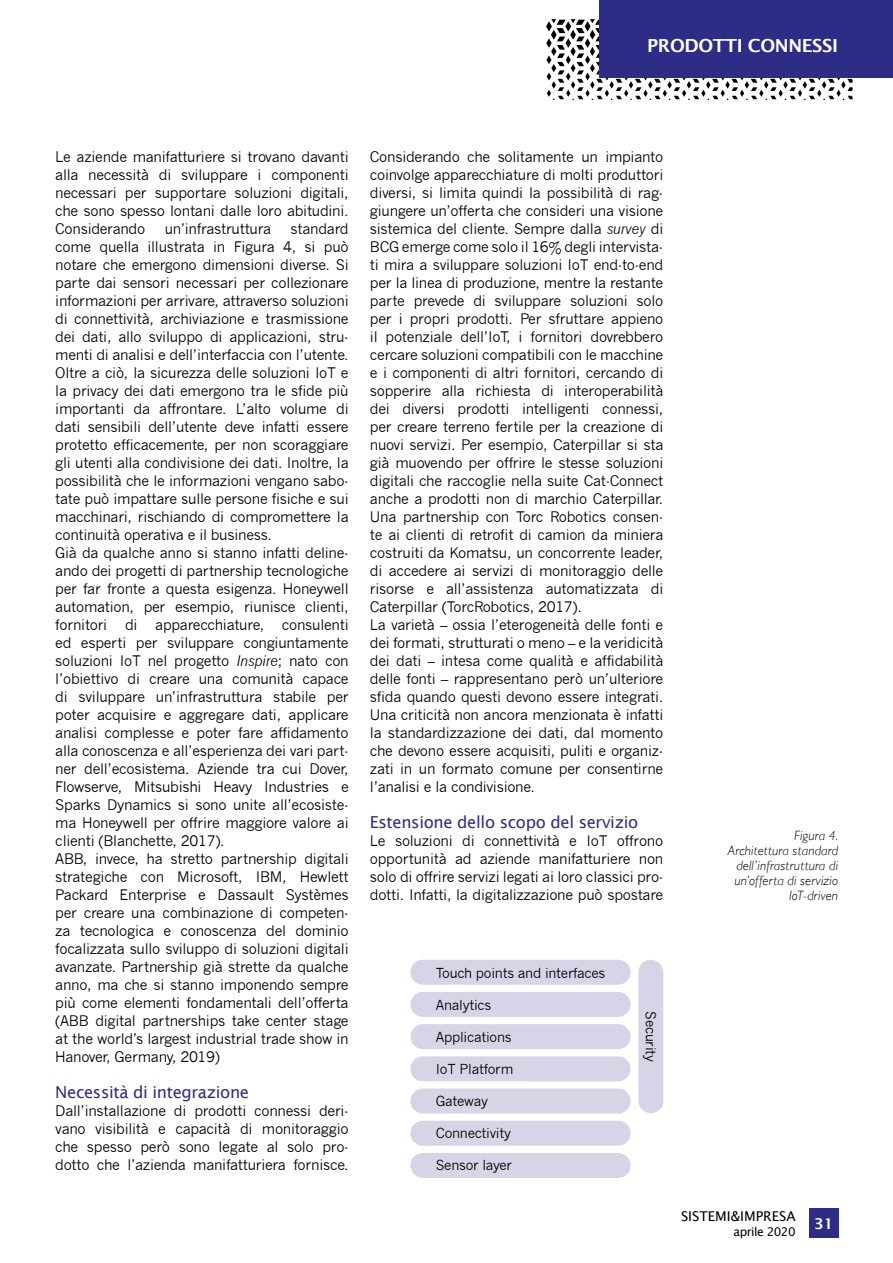
<style>
.page{position:relative;width:893px;height:1263px;background:#fff}
.page>*{position:absolute;margin:0;border:0;box-sizing:border-box;transform-origin:0 0}
.t1{font:600 18px "Lucida Sans";letter-spacing:-.02em;color:#fff}
.t2{font:16.5px "Lucida Sans";letter-spacing:-.02em;color:#2d2c86}
.t3{font:600 15px "Lucida Sans";color:#fff}
.t4{font:14.25px/18px "News Gothic";letter-spacing:-.02em;color:#000;text-align:justify}
.t5{font:13.5px "News Gothic";letter-spacing:-.02em;color:#000}
.t6{font:italic 300 13.5px/15px "Gill Sans";letter-spacing:.015em;color:#000;text-align:right}
.t7{font:13.5px "Lucida Grande";color:#000}
.t8{font:12px "Lucida Grande";letter-spacing:-.04em;color:#000}
.s1{font-style:italic}
</style>
<div class="page">
<div style="left:809px;top:1208px;width:30px;height:30px;background:#2d2c86"></div>
<svg style="left:546px;top:19px;width:307px;height:81px"></svg>
<div style="left:600px;top:0;width:293px;height:77px;background:#2d2c86"></div>
<div style="left:410px;top:960px;width:221px;height:25px;background:#d5d5e7;border-radius:12px"></div>
<div style="left:638px;top:960px;width:25px;height:153px;background:#d5d5e7;border-radius:12px"></div>
<div style="left:410px;top:992px;width:221px;height:25px;background:#d5d5e7;border-radius:12px"></div>
<div style="left:410px;top:1024px;width:221px;height:25px;background:#d5d5e7;border-radius:12px"></div>
<div style="left:410px;top:1056px;width:221px;height:25px;background:#d5d5e7;border-radius:12px"></div>
<div style="left:410px;top:1088px;width:221px;height:25px;background:#d5d5e7;border-radius:12px"></div>
<div style="left:410px;top:1121px;width:221px;height:25px;background:#d5d5e7;border-radius:12px"></div>
<div style="left:410px;top:1153px;width:221px;height:25px;background:#d5d5e7;border-radius:12px"></div>
<p class="t1" style="left:647px;top:35px;width:192px">PRODOTTI CONNESSI</p>
<p class="t4" style="left:55px;top:148px;width:295px">Le aziende manifatturiere si trovano davanti alla necessità di sviluppare i componenti necessari per supportare soluzioni digitali, che sono spesso lontani dalle loro abitudini.<br>Considerando</p>
<p class="t4" style="left:55px;top:220px;width:295px;text-align:left;text-indent:235px">standard come quella illustrata in Figura 4, si può notare che emergono dimensioni diverse. Si parte dai sensori necessari per collezionare informazioni per arrivare, attraverso soluzioni di connettività, archiviazione e trasmissione dei dati, allo sviluppo di applicazioni, stru&shy;menti di analisi e dell’interfaccia con l’utente.<br>Oltre a ciò, la sicurezza delle soluzioni IoT e la privacy dei dati emergono tra le sfide più importanti da affrontare. L’alto volume di dati sensibili dell’utente deve infatti essere protetto efficacemente, per non scoraggiare gli utenti alla condivisione dei dati. Inoltre, la possibilità che le informazioni vengano sabo&shy;tate può impattare sulle persone fisiche e sui macchinari, rischiando di compromettere la continuità operativa e il business.<br>Già da qualche anno si stanno infatti deline&shy;ando dei progetti di partnership tecnologiche per far fronte a questa esigenza. Honeywell automation, per esempio, riunisce clienti, fornitori di apparecchiature, consulenti ed esperti per sviluppare congiuntamente soluzioni IoT nel progetto <span class="s1">Inspire</span>; nato con l’obiettivo di creare una comunità capace di sviluppare un’infrastruttura stabile per poter acquisire e aggregare dati, applicare analisi complesse e poter fare affidamento alla conoscenza e all’esperienza dei vari part&shy;ner dell’ecosistema. Aziende tra cui Dover, Flowserve, Mitsubishi Heavy Industries e Sparks Dynamics si sono unite all’ecosiste&shy;ma Honeywell per offrire maggiore valore ai clienti (Blanchette, 2017).<br>ABB, invece, ha stretto partnership digitali strategiche con Microsoft, IBM, Hewlett Packard Enterprise e Dassault Systèmes per creare una combinazione di competen&shy;za tecnologica e conoscenza del dominio focalizzata sullo sviluppo di soluzioni digitali avanzate. Partnership già strette da qualche anno, ma che si stanno imponendo sempre più come elementi fondamentali dell’offerta (ABB digital partnerships take center stage at the world’s largest industrial trade show in Hanover, Germany, 2019)</p>
<p class="t2" style="left:55px;top:1083px;width:195px">Necessità di integrazione</p>
<p class="t4" style="left:55px;top:1102px;width:295px">Dall’installazione di prodotti connessi deri&shy;vano visibilità e capacità di monitoraggio che spesso però sono legate al solo pro&shy;dotto che l’azienda manifatturiera fornisce.</p>
<p class="t4" style="left:165px;top:220px;width:108px">un’infrastruttura</p>
<p class="t4" style="left:370px;top:148px;width:295px;text-align:left">Considerando che solitamente un impianto coinvolge apparecchiature di molti produttori diversi, si limita quindi la possibilità di rag&shy;giungere un’offerta che consideri una visione sistemica del cliente. Sempre dalla <span class="s1">survey</span> di BCG emerge come solo il 16% degli intervista&shy;ti mira a sviluppare soluzioni IoT end-to-end per la linea di produzione, mentre la restante parte prevede di sviluppare soluzioni solo per i propri prodotti. Per sfruttare appieno il potenziale dell’IoT, i fornitori dovrebbero cercare soluzioni compatibili con le macchine e i componenti di altri fornitori, cercando di sopperire alla richiesta di interoperabilità dei diversi prodotti intelligenti connessi, per creare terreno fertile per la creazione di nuovi servizi. Per esempio, Caterpillar si sta già muovendo per offrire le stesse soluzioni digitali che raccoglie nella suite Cat-Connect anche a prodotti non di marchio Caterpillar.<br>Una partnership con Torc Robotics consen&shy;te ai clienti di retrofit di camion da miniera costruiti da Komatsu, un concorrente leader, di accedere ai servizi di monitoraggio delle risorse e all’assistenza automatizzata di Caterpillar (TorcRobotics, 2017).<br>La varietà – ossia l’eterogeneità delle fonti e dei formati, strutturati o meno – e la veridicità dei dati – intesa come qualità e affidabilità delle fonti – rappresentano però un’ulteriore sfida quando questi devono essere integrati.<br>Una criticità non ancora menzionata è infatti la standardizzazione dei dati, dal momento che devono essere acquisiti, puliti e organiz&shy;zati in un formato comune per consentirne l’analisi e la condivisione.</p>
<p class="t2" style="left:370px;top:813px;width:270px">Estensione dello scopo del servizio</p>
<p class="t4" style="left:370px;top:832px;width:295px">Le soluzioni di connettività e IoT offrono opportunità ad aziende manifatturiere non solo di offrire servizi legati ai loro classici pro&shy;dotti. Infatti, la digitalizzazione può spostare</p>
<p class="t6" style="left:728px;top:828px;width:112px">Figura 4.<br>Architettura standard dell’infrastruttura di un’offerta di servizio<br>IoT-driven</p>
<p class="t5" style="left:436px;top:965px;width:171px">Touch points and interfaces</p>
<p class="t5" style="left:436px;top:997px;width:57px">Analytics</p>
<p class="t5" style="left:436px;top:1029px;width:77px">Applications</p>
<p class="t5" style="left:436px;top:1061px;width:79px">IoT Platform</p>
<p class="t5" style="left:436px;top:1093px;width:54px">Gateway</p>
<p class="t5" style="left:436px;top:1125px;width:77px">Connectivity</p>
<p class="t5" style="left:436px;top:1157px;width:78px">Sensor layer</p>
<p class="t5" style="left:659px;top:1011px;width:52px;rotate:90deg">Security</p>
<p class="t7" style="left:681px;top:1209px;width:116px">SISTEMI&amp;IMPRESA</p>
<p class="t8" style="left:734px;top:1224px;width:64px">aprile 2020</p>
<p class="t3" style="left:814px;top:1215px;width:21px">31</p>
</div>
